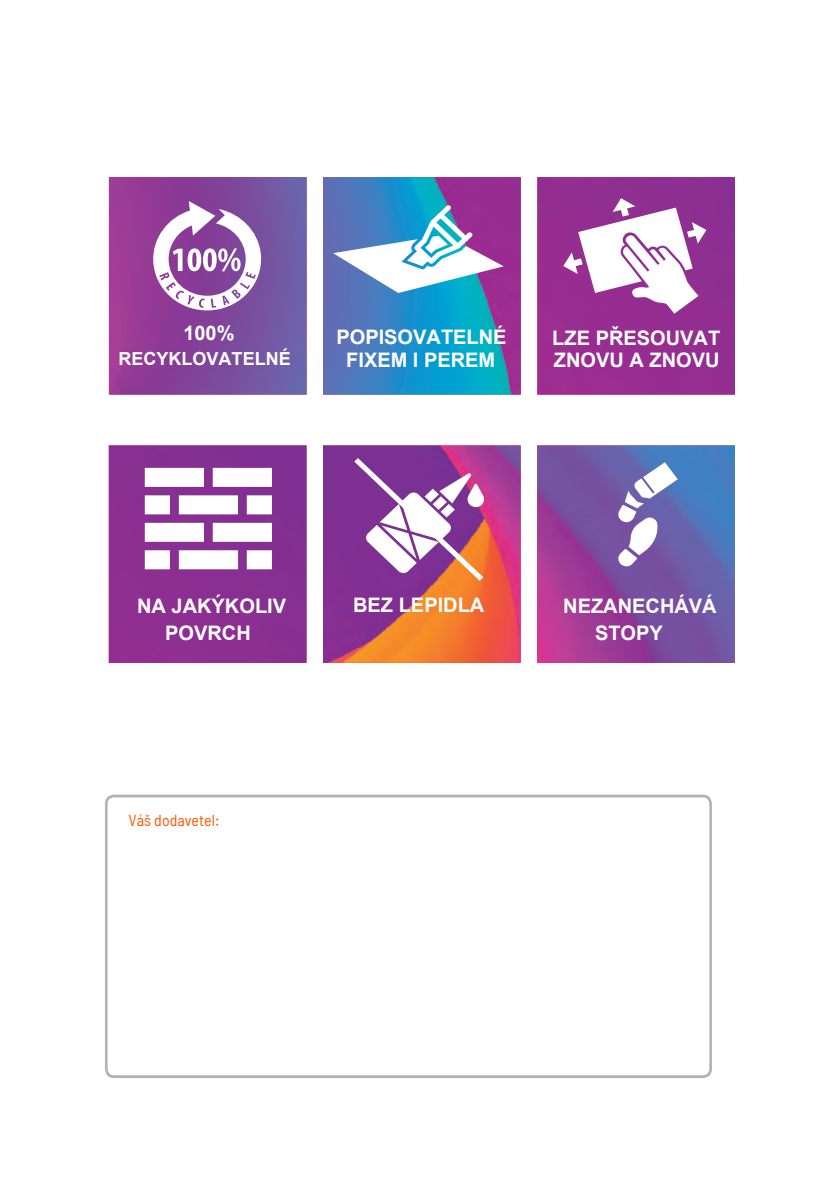
<style>
.page{position:relative;width:840px;height:1191px;background:#fff}
.page>*{position:absolute;margin:0;border:0;box-sizing:border-box;transform-origin:0 0}
.t1{font:700 20px/26.8px "Arial";color:#fff;text-align:center}
.t2{font:700 18px "Arial";color:#fff}
.t3{font:semi-condensed 16px "Barlow";color:#f50}
</style>
<div class="page">
<img style="left:109px;top:177px;width:626px;height:217px">
<svg style="left:563px;top:198px;width:143px;height:116px"></svg>
<svg style="left:152px;top:201px;width:109px;height:110px"></svg>
<svg style="left:333px;top:205px;width:170px;height:88px"></svg>
<img style="left:108px;top:445px;width:626px;height:218px">
<svg style="left:145px;top:468px;width:127px;height:101px"></svg>
<svg style="left:617px;top:462px;width:60px;height:104px"></svg>
<svg style="left:348px;top:453px;width:140px;height:133px"></svg>
<div style="left:105px;top:794px;width:606px;height:284px;border:3px solid #b3b2b2;border-radius:8px"></div>
<p class="t1" style="left:183px;top:319px;width:53px">100%</p>
<p class="t2" style="left:118px;top:346px;width:174px">RECYKLOVATELNÉ</p>
<p class="t1" style="left:336px;top:326px;width:172px;line-height:23px">POPISOVATELNÉ<br>FIXEM I PEREM</p>
<p class="t1" style="left:552px;top:327px;width:169px;line-height:22.4px;text-align:left">LZE PŘESOUVAT<br>ZNOVU A ZNOVU</p>
<p class="t1" style="left:137px;top:593px;width:150px">NA JAKÝKOLIV<br>POVRCH</p>
<p class="t1" style="left:594px;top:592px;width:123px;text-align:left;text-indent:-32px">NEZANECHÁVÁ<br>STOPY</p>
<p class="t1" style="left:353px;top:592px;width:133px">BEZ LEPIDLA</p>
<p class="t3" style="left:128px;top:810px;width:92px">Váš dodavetel:</p>
</div>
